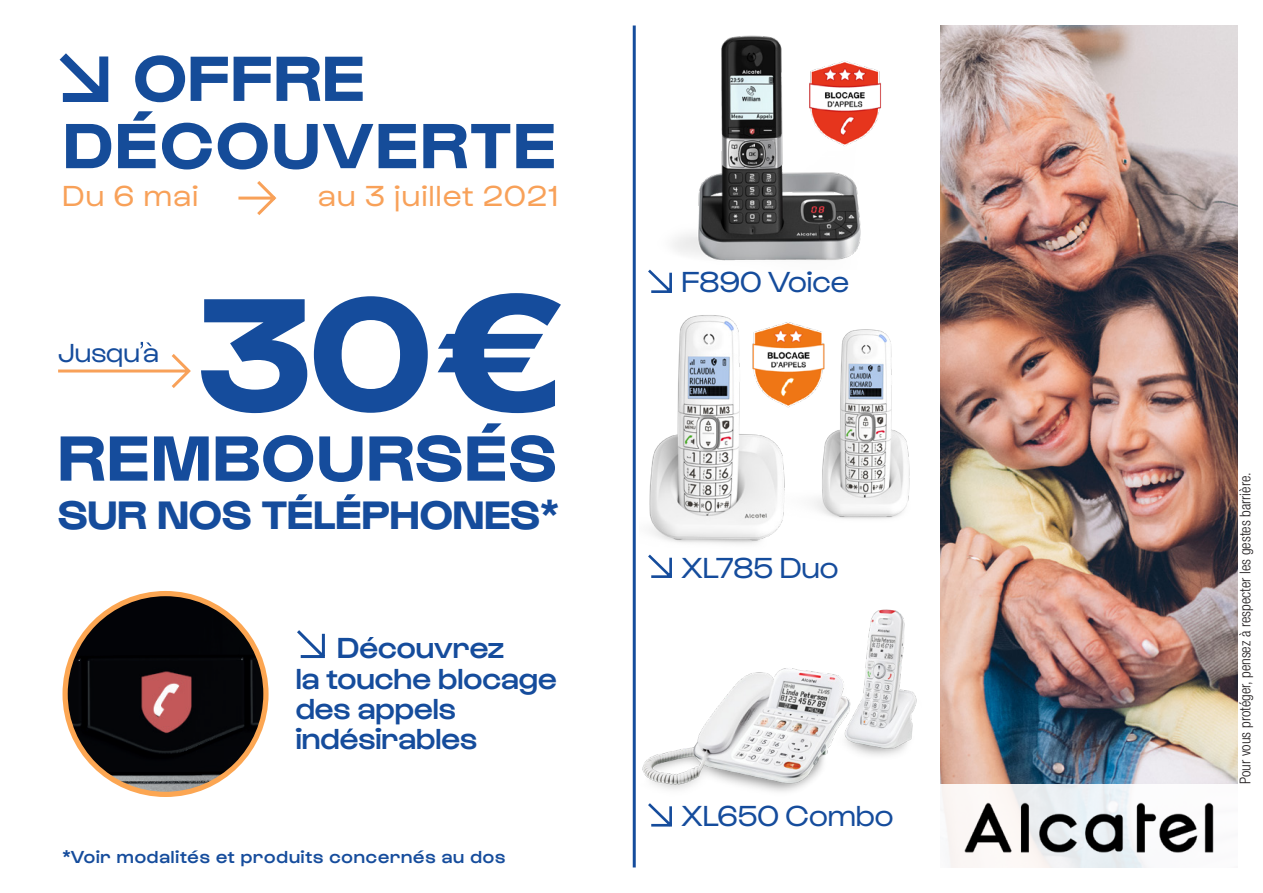
<style>
.page{position:relative;width:1263px;height:893px;background:#fff}
.page>*{position:absolute;margin:0;border:0;box-sizing:border-box;transform-origin:0 0}
.t1{font:700 165px "Gustavo trial";color:#154c9c}
.t2{font:700 66px "Gustavo trial";letter-spacing:.04em;color:#154c99}
.t3{font:700 66px "Gustavo trial";letter-spacing:.03em;color:#154c9c}
.t4{font:700 41.1px "Gustavo trial";color:#154c9c}
.t5{font:500 30px/30px "Gustavo trial";color:#154c9c}
.t6{font:30px "Gustavo trial";color:#154c9c}
.t7{font:30px "Gustavo trial";letter-spacing:.05em;color:#f8a159}
.t8{font:27px "Gustavo trial";color:#154c9c}
.t9{font:500 18px "Gustavo trial";letter-spacing:.05em;color:#154c9c}
.t10{font:300 condensed 15px "Helvetica Neue LT Std";color:#231f20}
.s1{font-family:"Helvetica Neue LT Pro";font-stretch:expanded}
.s2{font-family:"Helvetica Neue LT Pro";font-weight:700;font-stretch:expanded}
</style>
<div class="page">
<img style="left:941px;top:26px;width:296px;height:758px">
<svg style="left:63px;top:591px;width:206px;height:206px"></svg>
<img style="left:673px;top:35px;width:188px;height:226px">
<img style="left:649px;top:315px;width:261px;height:229px">
<img style="left:642px;top:609px;width:275px;height:183px">
<svg style="left:648px;top:803px;width:24px;height:24px"></svg>
<img style="left:784px;top:47px;width:97px;height:111px">
<img style="left:728px;top:315px;width:119px;height:104px">
<svg style="left:648px;top:554px;width:24px;height:24px"></svg>
<svg style="left:648px;top:269px;width:24px;height:24px"></svg>
<hr style="left:633px;top:26px;width:3px;height:841px;background:#154c9c">
<svg style="left:941px;top:784px;width:206px;height:84px;fill:#f8f4f4"></svg>
<img style="left:959px;top:797px;width:255px;height:61px">
<svg style="left:58px;top:342px;width:133px;height:46px"></svg>
<svg style="left:481px;top:423px;width:21px;height:10px"></svg>
<svg style="left:295px;top:494px;width:12px;height:6px"></svg>
<svg style="left:344px;top:494px;width:12px;height:6px"></svg>
<svg style="left:417px;top:850px;width:7px;height:3px"></svg>
<svg style="left:192px;top:850px;width:6px;height:3px"></svg>
<svg style="left:297px;top:630px;width:28px;height:29px"></svg>
<svg style="left:238px;top:181px;width:39px;height:34px"></svg>
<svg style="left:59px;top:53px;width:50px;height:49px"></svg>
<svg style="left:133px;top:111px;width:20px;height:10px"></svg>
<svg style="left:367px;top:637px;width:7px;height:4px"></svg>
<svg style="left:347px;top:728px;width:6px;height:5px"></svg>
<p class="t2" style="left:133px;top:53px;width:233px">OFFRE</p>
<p class="t2" style="left:64px;top:120px;width:494px">DECOUVERTE</p>
<p class="t7" style="left:63px;top:186px;width:137px">Du 6 mai</p>
<p class="t7" style="left:318px;top:186px;width:241px">au 3 juillet 2021</p>
<p class="t1" style="left:198px;top:290px;width:370px">30<span class="s1">€</span></p>
<p class="t3" style="left:58px;top:433px;width:500px">REMBOURSES</p>
<p class="t4" style="left:58px;top:500px;width:503px">SUR NOS TELEPHONES<span class="s1">*</span></p>
<p class="t8" style="left:58px;top:344px;width:102px">Jusqua</p>
<p class="t5" style="left:337px;top:635px;width:169px">Decouvrez</p>
<p class="t5" style="left:296px;top:666px;width:263px">la touche blocage des appels</p>
<p class="t5" style="left:296px;top:726px;width:183px">indesirables</p>
<p class="t9" style="left:63px;top:851px;width:444px"><span class="s2">*</span>Voir modalites et produits concernes au dos</p>
<p class="t6" style="left:681px;top:271px;width:169px">F890 Voice</p>
<p class="t6" style="left:681px;top:557px;width:159px">XL785 Duo</p>
<p class="t6" style="left:681px;top:806px;width:213px">XL650 Combo</p>
<p class="t10" style="left:1236px;top:784px;width:313px;rotate:-90deg">Pour vous protéger, pensez à respecter les gestes barrière.</p>
</div>
